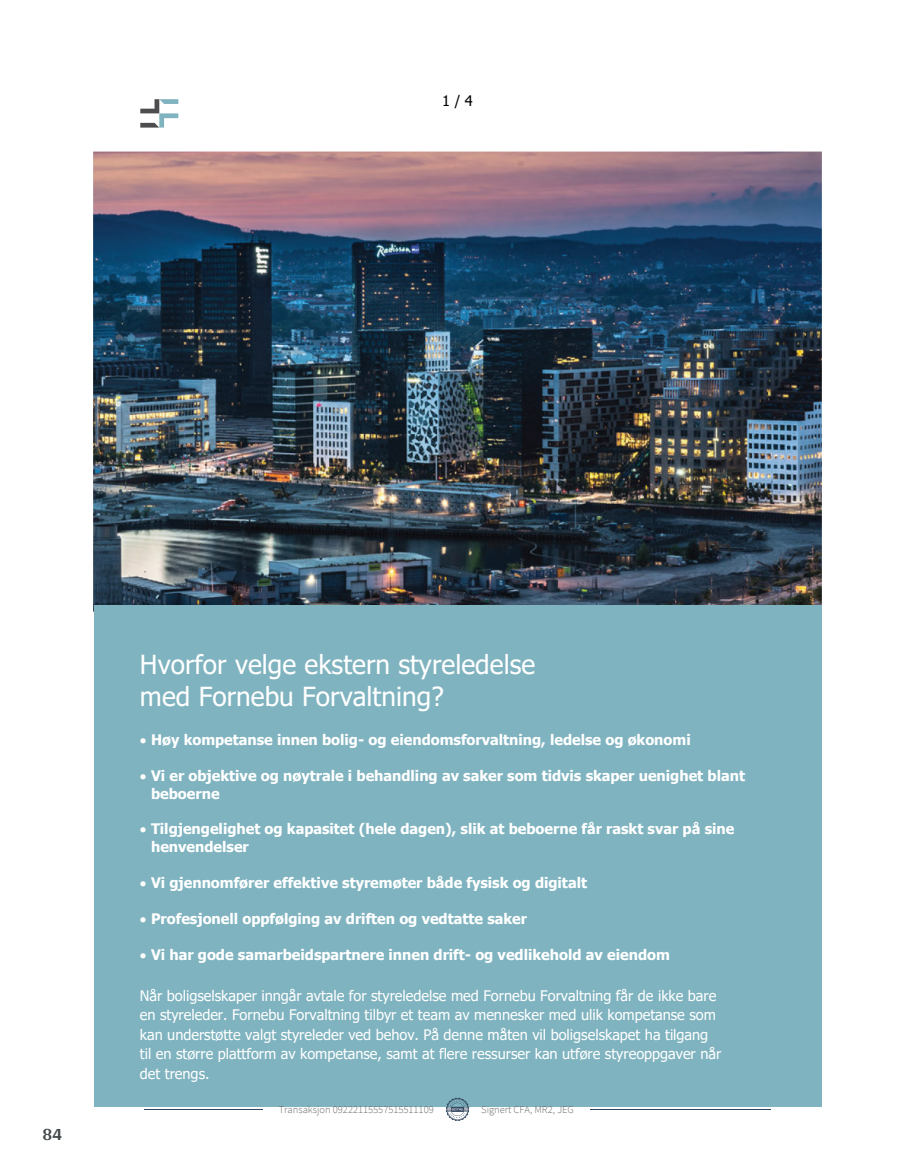
<style>
.page{position:relative;width:915px;height:1172px;background:#fff}
.page>*{position:absolute;margin:0;border:0;box-sizing:border-box;transform-origin:0 0}
.t1{font:26.25px/32px "Tahoma";color:#fff}
.t2{font:700 18px "Arya";color:#414749}
.t3{font:700 14.55px/17.7px "Tahoma";color:#fff}
.t4{font:14.55px/19.6px "Tahoma";color:#fff}
.t5{font:14.55px "Tahoma";color:#000}
.t6{font:300 10.5px "Source Sans Pro";color:#6d6a69}
</style>
<div class="page">
<svg style="left:140px;top:99px;width:38px;height:29px"></svg>
<img style="left:93px;top:152px;width:728px;height:460px">
<div style="left:94px;top:605px;width:727px;height:501px;background:#7fb3bf"></div>
<svg style="left:445px;top:1097px;width:24px;height:24px"></svg>
<hr style="left:145px;top:1109px;width:118px;height:1px;background:#354763">
<hr style="left:589px;top:1109px;width:181px;height:1px;background:#354763">
<p class="t5" style="left:442px;top:91px;width:32px">1 / 4</p>
<p class="t2" style="left:43px;top:1123px;width:21px">84</p>
<h1 class="t1" style="left:140px;top:650px;width:396px">Hvorfor velge ekstern styreledelse med Fornebu Forvaltning?</h1>
<p class="t3" style="left:151px;top:731px;width:541px">Høy kompetanse innen bolig- og eiendomsforvaltning, ledelse og økonomi</p>
<p class="t3" style="left:151px;top:767px;width:595px">Vi er objektive og nøytrale i behandling av saker som tidvis skaper uenighet blant beboerne</p>
<p class="t3" style="left:151px;top:821px;width:584px">Tilgjengelighet og kapasitet (hele dagen), slik at beboerne får raskt svar på sine henvendelser</p>
<p class="t3" style="left:151px;top:874px;width:437px">Vi gjennomfører effektive styremøter både fysisk og digitalt</p>
<p class="t3" style="left:151px;top:910px;width:377px">Profesjonell oppfølging av driften og vedtatte saker</p>
<p class="t3" style="left:151px;top:946px;width:520px">Vi har gode samarbeidspartnere innen drift- og vedlikehold av eiendom</p>
<p class="t4" style="left:140px;top:986px;width:582px">Når boligselskaper inngår avtale for styreledelse med Fornebu Forvaltning får de ikke bare en styreleder. Fornebu Forvaltning tilbyr et team av mennesker med ulik kompetanse som kan understøtte valgt styreleder ved behov. På denne måten vil boligselskapet ha tilgang til en større plattform av kompetanse, samt at flere ressurser kan utføre styreoppgaver når det trengs.</p>
<p class="t6" style="left:278px;top:1103px;width:156px">Transaksjon 09222115557515511109</p>
<p class="t6" style="left:481px;top:1103px;width:94px">Signert CFA, MR2, JEG</p>
</div>
